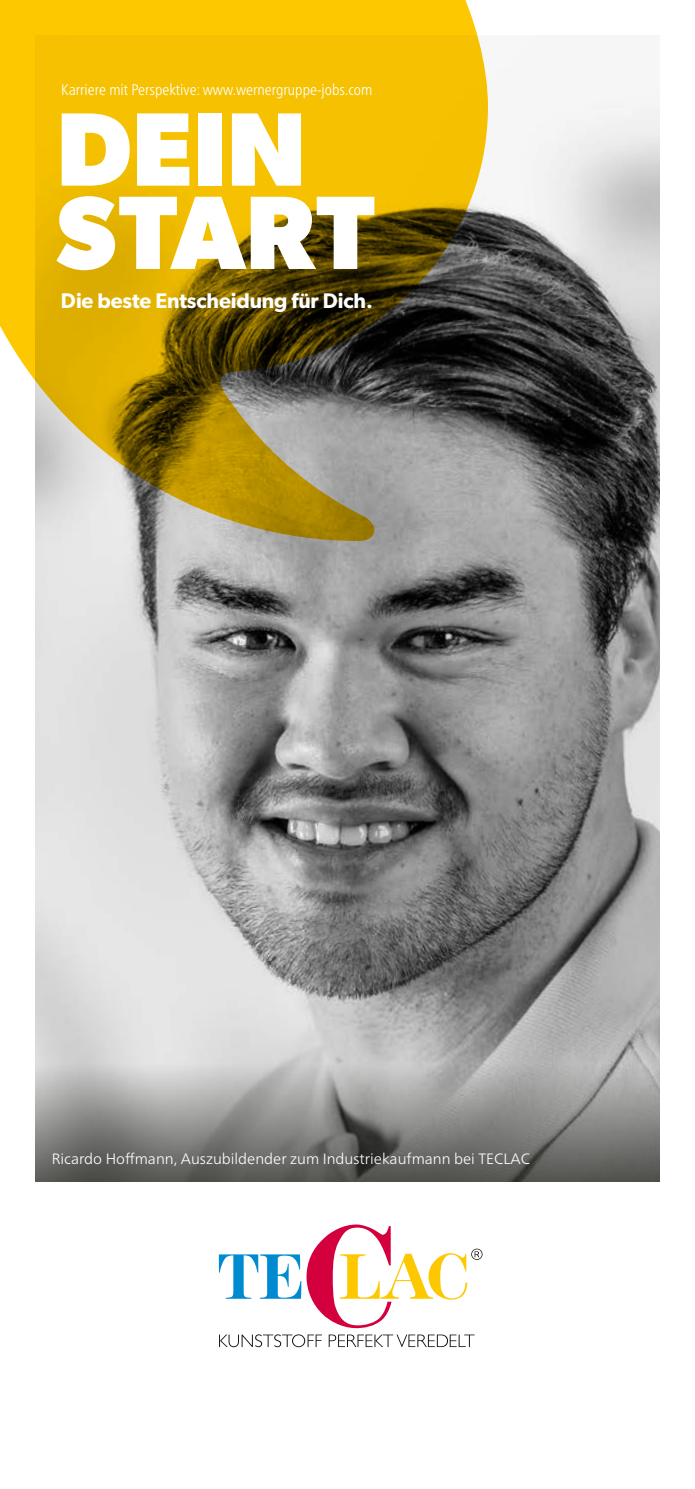
<style>
.page{position:relative;width:695px;height:1489px;background:#fff}
.page>*{position:absolute;margin:0;border:0;box-sizing:border-box;transform-origin:0 0}
.t1{font:700 104.75px "Gibson";color:#fff}
.t2{font:600 21.25px "Gibson";letter-spacing:-.005em;color:#fff}
.t3{font:300 condensed 15.5px "Frutiger Neue LT Pro";color:#fff}
.P_Titelbildname{font:300 15px "Frutiger Neue LT Pro";color:#fff}
</style>
<div class="page">
<img style="left:35px;top:101px;width:624px;height:963px">
<svg style="left:35px;top:1064px;width:624px;height:117px;background:#8a8a88"></svg>
<svg style="left:219px;top:1334px;width:103px;height:12px"></svg>
<svg style="left:328px;top:1334px;width:146px;height:12px"></svg>
<svg style="left:219px;top:1224px;width:263px;height:104px"></svg>
<svg style="left:0;top:0;width:488px;height:541px;background:#bd9d27"></svg>
<p class="t3" style="left:61px;top:80px;width:312px">Karriere mit Perspektive: www.wernergruppe-jobs.com</p>
<p class="t1" style="left:56px;top:87px;width:251px">DEIN</p>
<p class="t1" style="left:56px;top:170px;width:319px">START</p>
<p class="t2" style="left:61px;top:288px;width:313px">Die beste Entscheidung für Dich.</p>
<p class="P_Titelbildname" style="left:52px;top:1149px;width:479px">Ricardo Hoffmann, Auszubildender zum Industriekaufmann bei TECLAC</p>
</div>
